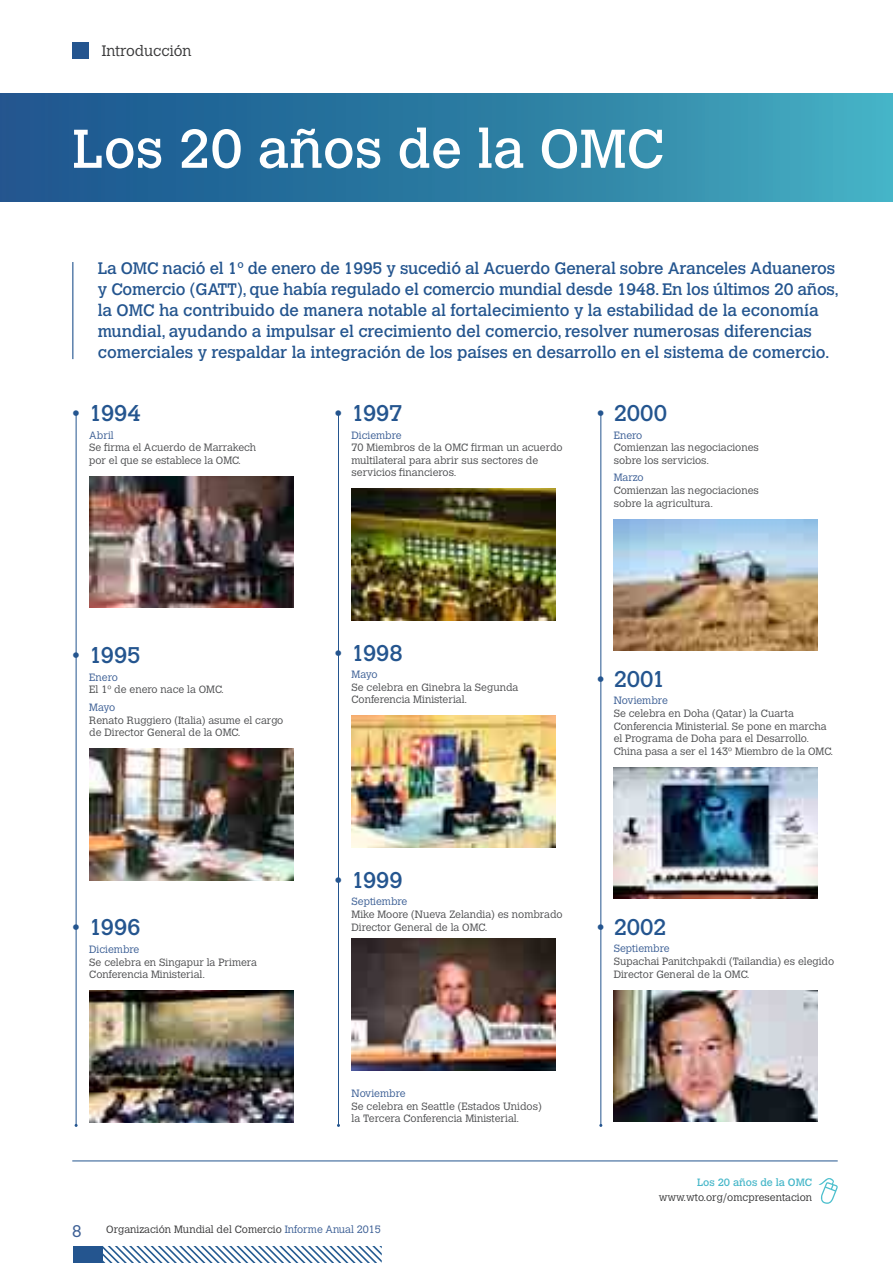
<style>
.page{position:relative;width:893px;height:1263px;background:#fff}
.page>*{position:absolute;margin:0;border:0;box-sizing:border-box;transform-origin:0 0}
.t1{font:54px "Calvert MT Std";color:#fff}
.t2{font:22.5px "Calvert MT Std";letter-spacing:-.01em;color:#24558f}
.t3{font:16.5px/21px "Calvert MT Std";letter-spacing:-.005em;color:#24558f}
.t4{font:300 16.5px "Calvert MT Std";color:#3c5f95}
.t5{font:300 15px "Calvert MT Std";color:#383839}
.t6{font:300 10.5px/12.6px "Calvert MT Std";color:#4e4f51}
.t7{font:300 10.5px "Calvert MT Std";color:#3c5f95}
.t8{font:300 10.5px "Calvert MT Std";color:#383839}
.t9{font:10.5px "Calvert MT Std";color:#47b7c9}
.s1{color:#3c5f95}
</style>
<div class="page">
<hr style="left:76px;top:412px;width:1px;height:713px;background:#24558f">
<hr style="left:600px;top:412px;width:1px;height:713px;background:#24558f">
<hr style="left:338px;top:412px;width:1px;height:713px;background:#24558f">
<hr style="left:72px;top:262px;width:1px;height:97px;background:#24558f">
<img style="left:89px;top:476px;width:204px;height:132px">
<img style="left:89px;top:748px;width:204px;height:132px">
<img style="left:89px;top:990px;width:204px;height:132px">
<img style="left:351px;top:489px;width:205px;height:131px">
<img style="left:351px;top:716px;width:205px;height:132px">
<img style="left:351px;top:939px;width:205px;height:131px">
<img style="left:614px;top:519px;width:204px;height:132px">
<img style="left:614px;top:767px;width:204px;height:132px">
<img style="left:614px;top:990px;width:204px;height:132px">
<div style="left:1px;top:94px;width:892px;height:108px;background:linear-gradient(to right,#19508a,#42abbe)"></div>
<div style="left:72px;top:43px;width:16px;height:16px;background:#24558f"></div>
<hr style="left:72px;top:1160px;width:766px;height:1px;background:#24558f">
<div style="left:73px;top:1246px;width:29px;height:16px;background:#24558f"></div>
<svg style="left:102px;top:1246px;width:280px;height:16px"></svg>
<svg style="left:818px;top:1178px;width:20px;height:26px"></svg>
<h3 class="t5" style="left:102px;top:45px;width:91px">Introducción</h3>
<h1 class="t1" style="left:72px;top:127px;width:594px">Los 20 años de la OMC</h1>
<p class="t3" style="left:98px;top:258px;width:743px">La OMC nació el 1º de enero de 1995 y sucedió al Acuerdo General sobre Aranceles Aduaneros y Comercio (GATT), que había regulado el comercio mundial desde 1948. En los últimos 20 años, la OMC ha contribuido de manera notable al fortalecimiento y la estabilidad de la economía mundial, ayudando a impulsar el crecimiento del comercio, resolver numerosas diferencias comerciales y respaldar la integración de los países en desarrollo en el sistema de comercio.</p>
<h2 class="t2" style="left:72px;top:404px;width:70px">• 1994</h2>
<p class="t7" style="left:89px;top:431px;width:26px">Abril</p>
<p class="t6" style="left:89px;top:442px;width:168px">Se firma el Acuerdo de Marrakech por el que se establece la OMC.</p>
<h2 class="t2" style="left:334px;top:404px;width:70px">• 1997</h2>
<p class="t7" style="left:351px;top:431px;width:52px">Diciembre</p>
<p class="t6" style="left:351px;top:442px;width:213px">70 Miembros de la OMC firman un acuerdo multilateral para abrir sus sectores de servicios financieros.</p>
<h2 class="t2" style="left:597px;top:404px;width:72px">• 2000</h2>
<p class="t7" style="left:614px;top:431px;width:30px">Enero</p>
<p class="t6" style="left:614px;top:442px;width:147px">Comienzan las negociaciones sobre los servicios.</p>
<p class="t7" style="left:614px;top:474px;width:31px">Marzo</p>
<p class="t6" style="left:614px;top:485px;width:147px">Comienzan las negociaciones sobre la agricultura.</p>
<h2 class="t2" style="left:72px;top:646px;width:70px">• 1995</h2>
<p class="t7" style="left:89px;top:673px;width:30px">Enero</p>
<p class="t6" style="left:89px;top:684px;width:136px">El 1º de enero nace la OMC.</p>
<p class="t7" style="left:89px;top:703px;width:27px">Mayo</p>
<p class="t6" style="left:89px;top:714px;width:196px">Renato Ruggiero (Italia) asume el cargo de Director General de la OMC.</p>
<h2 class="t2" style="left:334px;top:644px;width:70px">• 1998</h2>
<p class="t7" style="left:351px;top:670px;width:27px">Mayo</p>
<p class="t6" style="left:351px;top:681px;width:168px">Se celebra en Ginebra la Segunda<br>Conferencia Ministerial.</p>
<h2 class="t2" style="left:597px;top:670px;width:70px">• 2001</h2>
<p class="t7" style="left:614px;top:696px;width:56px">Noviembre</p>
<p class="t6" style="left:614px;top:708px;width:221px">Se celebra en Doha (Qatar) la Cuarta Conferencia Ministerial. Se pone en marcha el Programa de Doha para el Desarrollo.<br>China pasa a ser el 143º Miembro de la OMC.</p>
<h2 class="t2" style="left:72px;top:918px;width:70px">• 1996</h2>
<p class="t7" style="left:89px;top:945px;width:52px">Diciembre</p>
<p class="t6" style="left:89px;top:956px;width:169px">Se celebra en Singapur la Primera<br>Conferencia Ministerial.</p>
<h2 class="t2" style="left:334px;top:871px;width:70px">• 1999</h2>
<p class="t7" style="left:351px;top:898px;width:57px">Septiembre</p>
<p class="t6" style="left:351px;top:909px;width:213px">Mike Moore (Nueva Zelandia) es nombrado<br>Director General de la OMC.</p>
<h2 class="t2" style="left:597px;top:918px;width:71px">• 2002</h2>
<p class="t7" style="left:614px;top:945px;width:57px">Septiembre</p>
<p class="t6" style="left:614px;top:956px;width:222px">Supachai Panitchpakdi (Tailandia) es elegido<br>Director General de la OMC.</p>
<p class="t7" style="left:351px;top:1089px;width:56px">Noviembre</p>
<p class="t6" style="left:351px;top:1100px;width:192px">Se celebra en Seattle (Estados Unidos) la Tercera Conferencia Ministerial.</p>
<h3 class="t4" style="left:72px;top:1225px;width:11px">8</h3>
<p class="t8" style="left:106px;top:1225px;width:276px">Organización Mundial del Comercio <span class="s1">Informe Anual 2015</span></p>
<p class="t9" style="left:697px;top:1178px;width:117px">Los 20 años de la OMC</p>
<p class="t8" style="left:659px;top:1193px;width:155px">www.wto.org/omcpresentacion</p>
</div>
